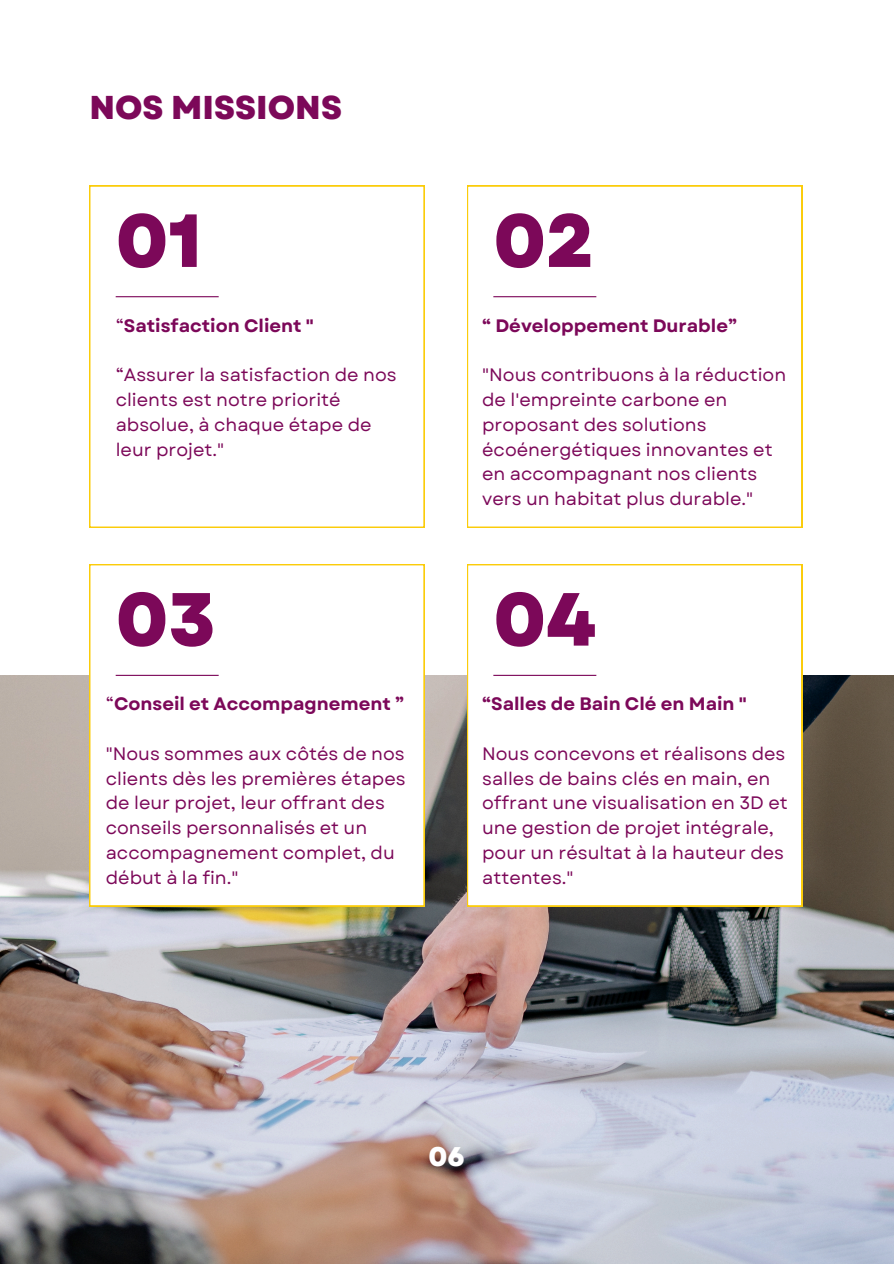
<style>
.page{position:relative;width:894px;height:1264px;background:#fff}
.page>*{position:absolute;margin:0;border:0;box-sizing:border-box;transform-origin:0 0}
.t1{font:800 75px "Garet";color:#7c0859}
.t2{font:800 33px "Garet";color:#7c0859}
.t3{font:800 27px "Garet";color:#fff}
.t4{font:18px/24.8px "Garet";color:#7c0859}
.t5{font:700 18px "Garet";color:#7c0859}
.s1{font-weight:400}
</style>
<div class="page">
<img style="left:0;top:675px;width:893px;height:588px">
<svg style="left:467px;top:564px;width:334px;height:342px"></svg>
<hr style="left:493px;top:674px;width:103px;height:2px;background:#7c0859">
<svg style="left:89px;top:564px;width:335px;height:342px"></svg>
<hr style="left:116px;top:674px;width:102px;height:2px;background:#7c0859">
<svg style="left:467px;top:186px;width:334px;height:341px"></svg>
<hr style="left:493px;top:296px;width:103px;height:1px;background:#7c0859">
<svg style="left:89px;top:186px;width:335px;height:341px"></svg>
<hr style="left:116px;top:296px;width:102px;height:1px;background:#7c0859">
<p class="t2" style="left:89px;top:84px;width:254px">NOS MISSIONS</p>
<p class="t1" style="left:116px;top:187px;width:88px">01</p>
<p class="t1" style="left:493px;top:187px;width:103px">02</p>
<h2 class="t5" style="left:116px;top:312px;width:199px"><span class="s1">“</span>Satisfaction Client "</h2>
<p class="t4" style="left:116px;top:362px;width:282px">“Assurer la satisfaction de nos clients est notre priorité absolue, à chaque étape de leur projet."</p>
<p class="t5" style="left:482px;top:312px;width:256px">“ Développement Durable”</p>
<p class="t4" style="left:482px;top:362px;width:305px">"Nous contribuons à la réduction de l'empreinte carbone en proposant des solutions écoénergétiques innovantes et en accompagnant nos clients vers un habitat plus durable."</p>
<p class="t1" style="left:116px;top:565px;width:102px">03</p>
<p class="t1" style="left:493px;top:565px;width:104px">04</p>
<h2 class="t5" style="left:106px;top:691px;width:300px"><span class="s1">“</span>Conseil et Accompagnement ”</h2>
<p class="t4" style="left:106px;top:741px;width:301px">"Nous sommes aux côtés de nos clients dès les premières étapes de leur projet, leur offrant des conseils personnalisés et un accompagnement complet, du début à la fin."</p>
<p class="t5" style="left:482px;top:691px;width:266px">“Salles de Bain Clé en Main "</p>
<p class="t4" style="left:482px;top:741px;width:307px">Nous concevons et réalisons des salles de bains clés en main, en offrant une visualisation en 3D et une gestion de projet intégrale, pour un résultat à la hauteur des attentes."</p>
<p class="t3" style="left:428px;top:1137px;width:38px">06</p>
</div>
